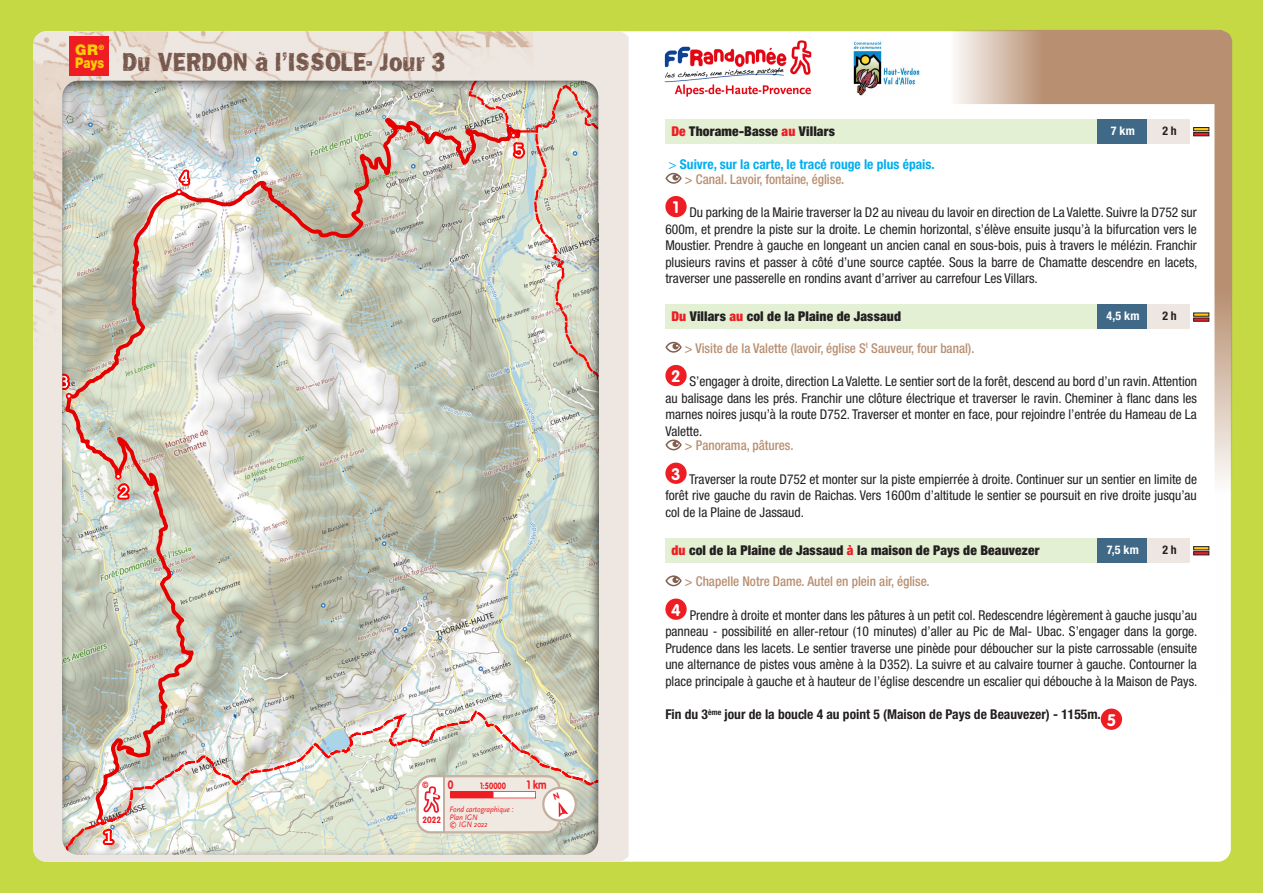
<style>
.page{position:relative;width:1263px;height:893px;background:#fff}
.page>*{position:absolute;margin:0;border:0;box-sizing:border-box;transform-origin:0 0}
.t1{font:27px "Frankie OTF";color:#78594e;scale:.83 1}
.t2{font:900 14.7px/12.9px "Helvetica Neue LT Std";letter-spacing:.01em;color:#feca0a}
.t3{font:condensed 13.5px/16.5px "Helvetica Neue LT Std";color:#231f20;text-align:justify}
.t4{font:500 condensed 13.5px "Helvetica Neue LT Std";color:#b88f71}
.t5{font:900 condensed 13.5px "Helvetica Neue LT Std";letter-spacing:.01em;color:#231f20}
.t6{font:700 condensed 13.5px/14.7px "Helvetica Neue LT Std";color:#00aeef}
.t7{font:700 condensed 13.5px "Helvetica Neue LT Std";color:#231f20}
.t8{font:700 condensed 12px "Helvetica Neue LT Std";color:#fff}
.t9{font:700 condensed 12px "Helvetica Neue LT Std";color:#231f20}
.t10{font:700 12px "VAG Rounded Std";color:#ee1d23;scale:.82 1}
.t11{font:700 9px "VAG Rounded Std";color:#ee1d23;scale:.82 1}
.t12{font:700 9px "VAG Rounded Std";color:#ee1d23;scale:.9 1}
.t13{font:italic 8.25px/8.2px "Scala Sans";color:#ee1d23;scale:.9 1}
.s1{color:#ee1d23}
.s2{font-weight:400}
.s3{font-weight:500;color:#b88f71}
.s4{font-family:"VAG Rounded Std";font-stretch:normal;font-size:16.5px;color:#fff}
</style>
<div class="page">
<div style="left:0;top:0;width:631px;height:893px;background:#c4d944"></div>
<div style="left:631px;top:0;width:632px;height:893px;background:#c4d944"></div>
<div style="left:632px;top:31px;width:599px;height:831px;background:#fff"></div>
<img style="left:33px;top:31px;width:596px;height:831px">
<div style="left:665px;top:119px;width:432px;height:25px;background:#e4f0d4"></div>
<svg style="left:665px;top:173px;width:17px;height:11px"></svg>
<div style="left:665px;top:196px;width:22px;height:21px;background:#ee1d23;border-radius:50%"></div>
<div style="left:665px;top:304px;width:432px;height:25px;background:#e4f0d4"></div>
<svg style="left:665px;top:342px;width:17px;height:11px"></svg>
<div style="left:665px;top:365px;width:22px;height:21px;background:#ee1d23;border-radius:50%"></div>
<svg style="left:665px;top:439px;width:17px;height:11px"></svg>
<div style="left:665px;top:463px;width:22px;height:21px;background:#ee1d23;border-radius:50%"></div>
<div style="left:665px;top:538px;width:432px;height:25px;background:#e4f0d4"></div>
<svg style="left:951px;top:30px;width:281px;height:667px;background:#f0ece7"></svg>
<svg style="left:665px;top:575px;width:17px;height:11px"></svg>
<div style="left:665px;top:599px;width:22px;height:21px;background:#ee1d23;border-radius:50%"></div>
<div style="left:1101px;top:709px;width:21px;height:21px;background:#ee1d23;border-radius:50%"></div>
<div style="left:62px;top:80px;width:537px;height:775px;background:#231f20;opacity:.75"></div>
<div style="left:69px;top:36px;width:39px;height:39px;background:#ee1d23"></div>
<svg style="left:653px;top:40px;width:170px;height:57px"></svg>
<img style="left:665px;top:40px;width:146px;height:57px">
<div style="left:838px;top:40px;width:98px;height:57px;background:#fff"></div>
<img style="left:853px;top:40px;width:68px;height:57px">
<svg style="left:416px;top:775px;width:163px;height:58px;background:#ebd7d0"></svg>
<p class="t2" style="left:75px;top:43px;width:31px">GR<sup>®<br></sup>Pays</p>
<h1 class="t1" style="left:122px;top:46px;width:390px">Du VERDON à l’ISSOLE- Jour 3</h1>
<p class="t12" style="left:422px;top:779px;width:9px">©</p>
<p class="t10" style="left:448px;top:777px;width:8px">0</p>
<p class="t11" style="left:480px;top:780px;width:33px">1:50000</p>
<p class="t10" style="left:527px;top:777px;width:25px">1 km</p>
<p class="t12" style="left:422px;top:815px;width:22px">2022</p>
<p class="t13" style="left:449px;top:805px;width:73px">Fond cartographique :<br>Plan IGN</p>
<p class="t13" style="left:449px;top:820px;width:44px">© IGN 2022</p>
<p class="t5" style="left:671px;top:123px;width:165px"><span class="s1">De</span> Thorame-Basse <span class="s1">au</span> Villars</p>
<p class="t8" style="left:1111px;top:123px;width:26px">7 km</p>
<p class="t9" style="left:1162px;top:123px;width:16px">2 h</p>
<p class="t6" style="left:685px;top:157px;width:251px;text-indent:-16px"><span class="s2">&gt;</span> Suivre, sur la carte, le tracé rouge le plus épais. <span class="s3">&gt; Canal. Lavoir, fontaine, église.</span></p>
<p class="t3" style="left:665px;top:204px;width:534px;text-indent:8px"><sup>1</sup> Du parking de la Mairie traverser la D2 au niveau du lavoir en direction de La Valette. Suivre la D752 sur 600m, et prendre la piste sur la droite. Le chemin horizontal, s’élève ensuite jusqu’à la bifurcation vers le Moustier. Prendre à gauche en longeant un ancien canal en sous-bois, puis à travers le mélézin. Franchir plusieurs ravins et passer à côté d’une source captée. Sous la barre de Chamatte descendre en lacets, traverser une passerelle en rondins avant d’arriver au carrefour Les Villars.</p>
<p class="t5" style="left:671px;top:308px;width:231px"><span class="s1">Du</span> Villars <span class="s1">au</span> col de la Plaine de Jassaud</p>
<p class="t8" style="left:1106px;top:309px;width:35px">4,5 km</p>
<p class="t9" style="left:1162px;top:309px;width:16px">2 h</p>
<p class="t4" style="left:685px;top:340px;width:291px">&gt; Visite de la Valette (lavoir, église S<sup>t</sup> Sauveur, four banal).</p>
<p class="t3" style="left:665px;top:373px;width:533px;text-indent:6px"><sup>2</sup> S’engager à droite, direction La Valette. Le sentier sort de la forêt, descend au bord d’un ravin. Attention au balisage dans les prés. Franchir une clôture électrique et traverser le ravin. Cheminer à flanc dans les marnes noires jusqu’à la route D752. Traverser et monter en face, pour rejoindre l’entrée du Hameau de La Valette.</p>
<p class="t4" style="left:685px;top:437px;width:110px">&gt; Panorama, pâtures.</p>
<p class="t3" style="left:665px;top:471px;width:533px;text-indent:6px"><sup>3</sup> Traverser la route D752 et monter sur la piste empierrée à droite. Continuer sur un sentier en limite de forêt rive gauche du ravin de Raichas. Vers 1600m d’altitude le sentier se poursuit en rive droite jusqu’au col de la Plaine de Jassaud.</p>
<p class="t5" style="left:671px;top:542px;width:370px"><span class="s1">du</span> col de la Plaine de Jassaud <span class="s1">à</span> la maison de Pays de Beauvezer</p>
<p class="t8" style="left:1107px;top:542px;width:34px">7,5 km</p>
<p class="t9" style="left:1162px;top:542px;width:16px">2 h</p>
<p class="t4" style="left:685px;top:573px;width:246px">&gt; Chapelle Notre Dame. Autel en plein air, église.</p>
<p class="t3" style="left:665px;top:607px;width:534px;text-align:center"><sup>4</sup> Prendre à droite et monter dans les pâtures à un petit col. Redescendre légèrement à gauche jusqu’au panneau - possibilité en aller-retour (10 minutes) d’aller au Pic de Mal- Ubac. S’engager dans la gorge.<br>Prudence dans les lacets. Le sentier traverse une pinède pour déboucher sur la piste carrossable (ensuite une alternance de pistes vous amène à la D352). La suivre et au calvaire tourner à gauche. Contourner la place principale à gauche et à hauteur de l’église descendre un escalier qui débouche à la Maison de Pays.</p>
<p class="t7" style="left:665px;top:706px;width:452px">Fin du 3<sup>ème</sup> jour de la boucle 4 au point 5 (Maison de Pays de Beauvezer) - 1155m. <span class="s4">5</span></p>
</div>
